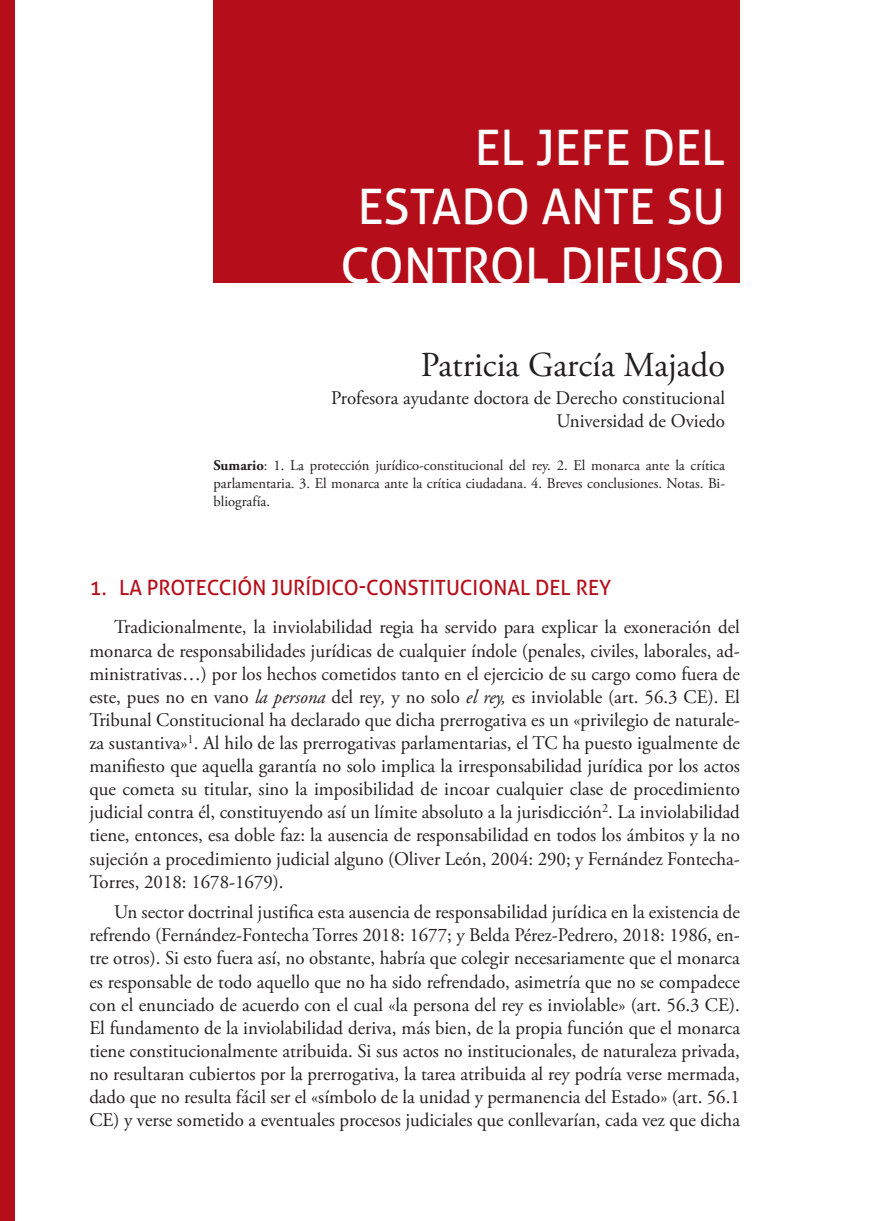
<style>
.page{position:relative;width:874px;height:1221px;background:#fff}
.page>*{position:absolute;margin:0;border:0;box-sizing:border-box;transform-origin:0 0}
.Titular{font:49px/58.8px "Aller";color:#fff;text-align:right}
.Autor{font:35px "Adobe Garamond Pro";color:#231f20}
.Punto_1{font:21px "Aller";color:#b50e1a}
.Texto{font:19.25px/23.1px "Adobe Garamond Pro";color:#231f20;text-align:justify}
.Cargo{font:19.25px "Adobe Garamond Pro";color:#231f20}
.Sumario{font:14.88px/17.8px "Adobe Garamond Pro";color:#231f20;text-align:justify}
.s1{font-weight:700}
.s2{font-style:italic}
</style>
<div class="page">
<div style="left:0;top:0;width:15px;height:1220px;background:#b50e1a"></div>
<div style="left:213px;top:0;width:526px;height:283px;background:#b50e1a"></div>
<p class="Titular" style="left:340px;top:118px;width:386px">EL JEFE DEL<br>ESTADO ANTE SU<br>CONTROL DIFUSO</p>
<p class="Autor" style="left:420px;top:344px;width:305px">Patricia García Majado</p>
<p class="Cargo" style="left:331px;top:386px;width:395px">Profesora ayudante doctora de Derecho constitucional</p>
<p class="Cargo" style="left:556px;top:409px;width:170px">Universidad de Oviedo</p>
<p class="Sumario" style="left:213px;top:457px;width:512px"><span class="s1">Sumario</span>: 1. La protección jurídico-constitucional del rey. 2. El monarca ante la crítica parlamentaria. 3. El monarca ante la crítica ciudadana. 4. Breves conclusiones. Notas. Bi&shy;bliografía.</p>
<p class="Punto_1" style="left:89px;top:575px;width:523px">1. LA PROTECCIÓN JURÍDICO-CONSTITUCIONAL DEL REY</p>
<p class="Texto" style="left:89px;top:616px;width:651px;text-indent:25px">Tradicionalmente, la inviolabilidad regia ha servido para explicar la exoneración del monarca de responsabilidades jurídicas de cualquier índole (penales, civiles, laborales, ad&shy;ministrativas…) por los hechos cometidos tanto en el ejercicio de su cargo como fuera de este, pues no en vano <span class="s2">la persona</span> del rey<span class="s2">,</span> y no solo <span class="s2">el rey,</span> es inviolable (art. 56.3 CE). El Tribunal Constitucional ha declarado que dicha prerrogativa es un «privilegio de naturale&shy;za sustantiva»<sup>1</sup>. Al hilo de las prerrogativas parlamentarias, el TC ha puesto igualmente de manifiesto que aquella garantía no solo implica la irresponsabilidad jurídica por los actos que cometa su titular, sino la imposibilidad de incoar cualquier clase de procedimiento judicial contra él, constituyendo así un límite absoluto a la jurisdicción<sup>2</sup>. La inviolabilidad tiene, entonces, esa doble faz: la ausencia de responsabilidad en todos los ámbitos y la no sujeción a procedimiento judicial alguno (Oliver León, 2004: 290; y Fernández Fontecha-Torres, 2018: 1678-1679).</p>
<p class="Texto" style="left:89px;top:901px;width:651px;text-indent:25px">Un sector doctrinal justifica esta ausencia de responsabilidad jurídica en la existencia de refrendo (Fernández-Fontecha Torres 2018: 1677; y Belda Pérez-Pedrero, 2018: 1986, en&shy;tre otros). Si esto fuera así, no obstante, habría que colegir necesariamente que el monarca es responsable de todo aquello que no ha sido refrendado, asimetría que no se compadece con el enunciado de acuerdo con el cual «la persona del rey es inviolable» (art. 56.3 CE).<br>El fundamento de la inviolabilidad deriva, más bien, de la propia función que el monarca tiene constitucionalmente atribuida. Si sus actos no institucionales, de naturaleza privada, no resultaran cubiertos por la prerrogativa, la tarea atribuida al rey podría verse mermada, dado que no resulta fácil ser el «símbolo de la unidad y permanencia del Estado» (art. 56.1<br>CE) y verse sometido a eventuales procesos judiciales que conllevarían, cada vez que dicha</p>
</div>
